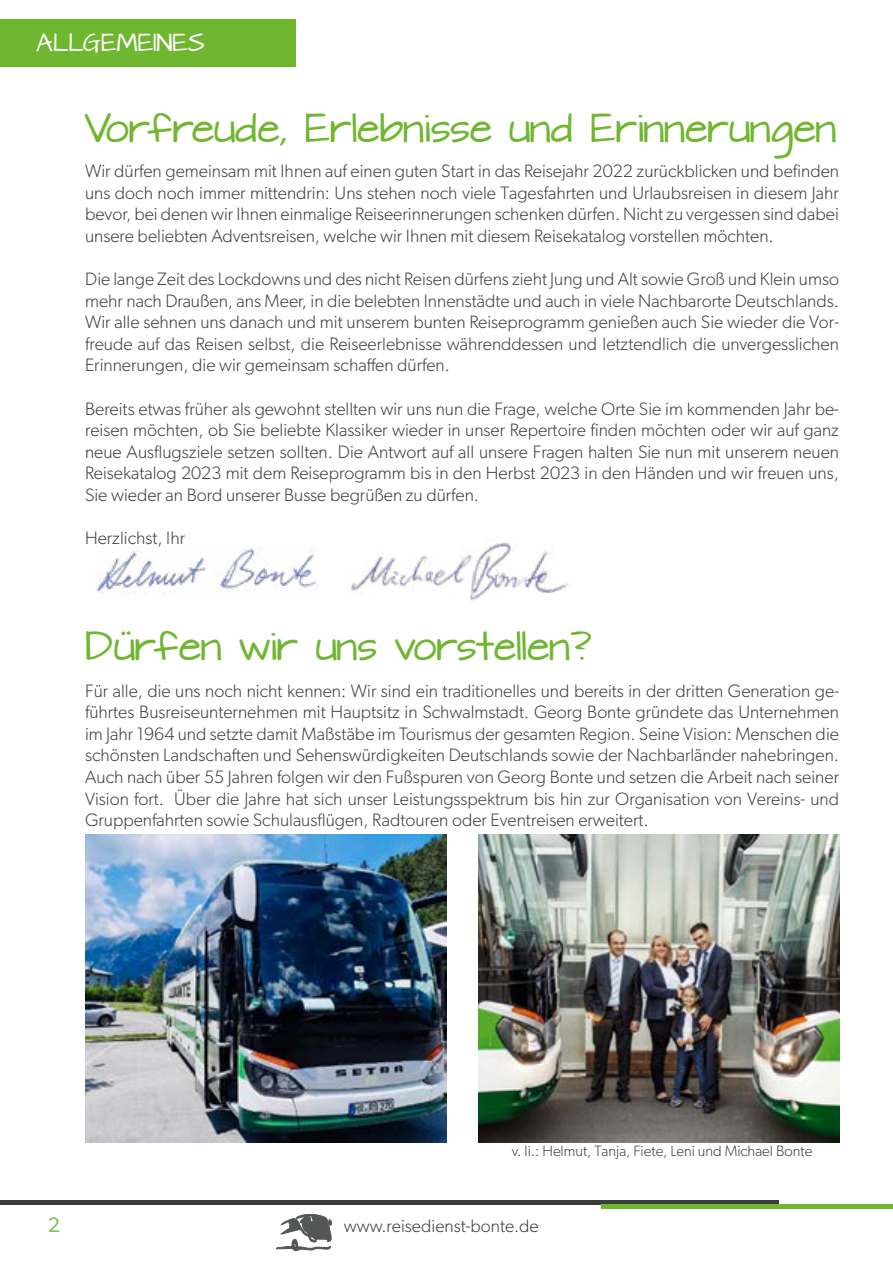
<style>
.page{position:relative;width:893px;height:1263px;background:#fff}
.page>*{position:absolute;margin:0;border:0;box-sizing:border-box;transform-origin:0 0}
.t1{font:34.5px "Architects Daughter";color:#70b630}
.t2{font:34.5px "Architects Daughter";color:#70b631}
.t3{font:21px "Architects Daughter";color:#fff}
.t4{font:21px "Gibson";color:#87c05d}
.t5{font:300 18px/21.6px "Gibson";color:#3a3c3c;text-align:justify}
.t6{font:300 15px "Gibson";color:#3a3c3c}
</style>
<div class="page">
<svg style="left:276px;top:1214px;width:56px;height:37px"></svg>
<img style="left:96px;top:548px;width:223px;height:45px">
<img style="left:349px;top:542px;width:220px;height:59px">
<img style="left:85px;top:834px;width:361px;height:309px">
<div style="left:0;top:19px;width:296px;height:47px;background:#6fb631"></div>
<img style="left:478px;top:834px;width:362px;height:309px">
<div style="left:0;top:1200px;width:778px;height:5px;background:#3a3d3c"></div>
<hr style="left:601px;top:1205px;width:292px;height:4px;background:#6fb631">
<p class="t3" style="left:36px;top:27px;width:170px">ALLGEMEINES</p>
<h1 class="t1" style="left:85px;top:103px;width:753px">Vorfreude, Erlebnisse und Erinnerungen</h1>
<p class="t5" style="left:85px;top:160px;width:755px">Wir dürfen gemeinsam mit Ihnen auf einen guten Start in das Reisejahr 2022 zurückblicken und befinden uns doch noch immer mittendrin: Uns stehen noch viele Tagesfahrten und Urlaubsreisen in diesem Jahr bevor, bei denen wir Ihnen einmalige Reiseerinnerungen schenken dürfen. Nicht zu vergessen sind dabei unsere beliebten Adventsreisen, welche wir Ihnen mit diesem Reisekatalog vorstellen möchten.</p>
<p class="t5" style="left:85px;top:268px;width:755px">Die lange Zeit des Lockdowns und des nicht Reisen dürfens zieht Jung und Alt sowie Groß und Klein umso mehr nach Draußen, ans Meer, in die belebten Innenstädte und auch in viele Nachbarorte Deutschlands.<br>Wir alle sehnen uns danach und mit unserem bunten Reiseprogramm genießen auch Sie wieder die Vor&shy;freude auf das Reisen selbst, die Reiseerlebnisse währenddessen und letztendlich die unvergesslichen Erinnerungen, die wir gemeinsam schaffen dürfen.</p>
<p class="t5" style="left:85px;top:397px;width:755px">Bereits etwas früher als gewohnt stellten wir uns nun die Frage, welche Orte Sie im kommenden Jahr be&shy;reisen möchten, ob Sie beliebte Klassiker wieder in unser Repertoire finden möchten oder wir auf ganz neue Ausflugsziele setzen sollten. Die Antwort auf all unsere Fragen halten Sie nun mit unserem neuen Reisekatalog 2023 mit dem Reiseprogramm bis in den Herbst 2023 in den Händen und wir freuen uns, Sie wieder an Bord unserer Busse begrüßen zu dürfen.</p>
<p class="t5" style="left:85px;top:527px;width:102px">Herzlichst, Ihr</p>
<h1 class="t2" style="left:85px;top:622px;width:508px">Dürfen wir uns vorstellen?</h1>
<p class="t5" style="left:85px;top:679px;width:755px">Für alle, die uns noch nicht kennen: Wir sind ein traditionelles und bereits in der dritten Generation ge&shy;führtes Busreiseunternehmen mit Hauptsitz in Schwalmstadt. Georg Bonte gründete das Unternehmen im Jahr 1964 und setzte damit Maßstäbe im Tourismus der gesamten Region. Seine Vision: Menschen die schönsten Landschaften und Sehenswürdigkeiten Deutschlands sowie der Nachbarländer nahebringen.<br>Auch nach über 55 Jahren folgen wir den Fußspuren von Georg Bonte und setzen die Arbeit nach seiner Vision fort. Über die Jahre hat sich unser Leistungsspektrum bis hin zur Organisation von Vereins- und Gruppenfahrten sowie Schulausflügen, Radtouren oder Eventreisen erweitert.</p>
<p class="t4" style="left:48px;top:1212px;width:14px">2</p>
<p class="t6" style="left:512px;top:1142px;width:302px">v. li.: Helmut, Tanja, Fiete, Leni und Michael Bonte</p>
<p class="t5" style="left:344px;top:1215px;width:196px">www.reisedienst-bonte.de</p>
</div>
